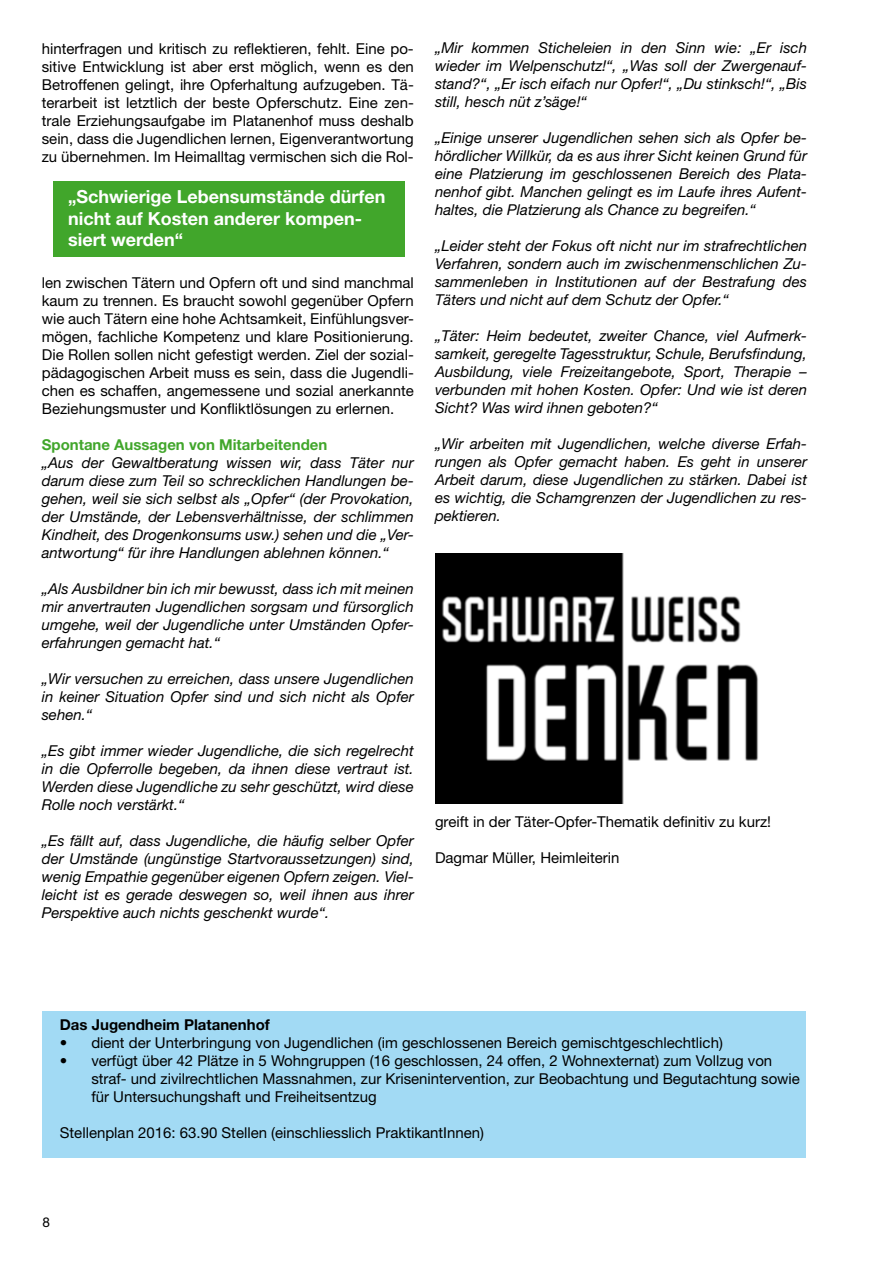
<style>
.page{position:relative;width:893px;height:1263px;background:#fff}
.page>*{position:absolute;margin:0;border:0;box-sizing:border-box;transform-origin:0 0}
.t1{font:700 18px/21.6px "Helvetica Neue LT";color:#fff}
.t2{font:italic 15px/18px "Helvetica Neue LT";color:#000;text-align:justify}
.t3{font:15px/18px "Helvetica Neue LT";color:#000;text-align:justify}
.t4{font:700 15px "Helvetica Neue LT";color:#41a62b}
.t5{font:700 15px "Helvetica Neue LT";color:#000}
.t6{font:13.5px "Helvetica Neue LT";color:#000}
</style>
<div class="page">
<div style="left:43px;top:1011px;width:763px;height:146px;background:#a2daf4"></div>
<img style="left:436px;top:554px;width:323px;height:249px">
<div style="left:53px;top:181px;width:351px;height:75px;background:#41a62b"></div>
<p class="t3" style="left:42px;top:39px;width:374px">hinterfragen und kritisch zu reflektieren, fehlt. Eine po&shy;sitive Entwicklung ist aber erst möglich, wenn es den Betroffenen gelingt, ihre Opferhaltung aufzugeben. Tä&shy;terarbeit ist letztlich der beste Opferschutz. Eine zen&shy;trale Erziehungsaufgabe im Platanenhof muss deshalb sein, dass die Jugendlichen lernen, Eigenverantwortung zu übernehmen. Im Heimalltag vermischen sich die Rol-</p>
<p class="t1" style="left:68px;top:185px;width:319px">„Schwierige Lebensumstände dürfen nicht auf Kosten anderer kompen&shy;siert werden“</p>
<p class="t3" style="left:42px;top:273px;width:374px">len zwischen Tätern und Opfern oft und sind manchmal kaum zu trennen. Es braucht sowohl gegenüber Opfern wie auch Tätern eine hohe Achtsamkeit, Einfühlungsver&shy;mögen, fachliche Kompetenz und klare Positionierung.<br>Die Rollen sollen nicht gefestigt werden. Ziel der sozial&shy;pädagogischen Arbeit muss es sein, dass die Jugendli&shy;chen es schaffen, angemessene und sozial anerkannte Beziehungsmuster und Konfliktlösungen zu erlernen.</p>
<p class="t4" style="left:42px;top:435px;width:287px">Spontane Aussagen von Mitarbeitenden</p>
<p class="t2" style="left:42px;top:453px;width:374px">„Aus der Gewaltberatung wissen wir, dass Täter nur darum diese zum Teil so schrecklichen Handlungen be&shy;gehen, weil sie sich selbst als „Opfer“ (der Provokation, der Umstände, der Lebensverhältnisse, der schlimmen Kindheit, des Drogenkonsums usw.) sehen und die „Ver&shy;antwortung“ für ihre Handlungen ablehnen können.“</p>
<p class="t2" style="left:42px;top:579px;width:374px">„Als Ausbildner bin ich mir bewusst, dass ich mit meinen mir anvertrauten Jugendlichen sorgsam und fürsorglich umgehe, weil der Jugendliche unter Umständen Opfer&shy;erfahrungen gemacht hat.“</p>
<p class="t2" style="left:42px;top:669px;width:374px">„Wir versuchen zu erreichen, dass unsere Jugendlichen in keiner Situation Opfer sind und sich nicht als Opfer sehen.“</p>
<p class="t2" style="left:42px;top:741px;width:374px">„Es gibt immer wieder Jugendliche, die sich regelrecht in die Opferrolle begeben, da ihnen diese vertraut ist.<br>Werden diese Jugendliche zu sehr geschützt, wird diese Rolle noch verstärkt.“</p>
<p class="t2" style="left:42px;top:831px;width:374px">„Es fällt auf, dass Jugendliche, die häufig selber Opfer der Umstände (ungünstige Startvoraussetzungen) sind, wenig Empathie gegenüber eigenen Opfern zeigen. Viel&shy;leicht ist es gerade deswegen so, weil ihnen aus ihrer Perspektive auch nichts geschenkt wurde“.</p>
<p class="t2" style="left:435px;top:39px;width:374px">„Mir kommen Sticheleien in den Sinn wie: „Er isch wieder im Welpenschutz!“, „Was soll der Zwergenauf&shy;stand?“, „Er isch eifach nur Opfer!“, „Du stinksch!“, „Bis still, hesch nüt z’säge!“</p>
<p class="t2" style="left:435px;top:129px;width:374px">„Einige unserer Jugendlichen sehen sich als Opfer be&shy;hördlicher Willkür, da es aus ihrer Sicht keinen Grund für eine Platzierung im geschlossenen Bereich des Plata&shy;nenhof gibt. Manchen gelingt es im Laufe ihres Aufent&shy;haltes, die Platzierung als Chance zu begreifen.“</p>
<p class="t2" style="left:435px;top:237px;width:374px">„Leider steht der Fokus oft nicht nur im strafrechtlichen Verfahren, sondern auch im zwischenmenschlichen Zu&shy;sammenleben in Institutionen auf der Bestrafung des Täters und nicht auf dem Schutz der Opfer.“</p>
<p class="t2" style="left:435px;top:327px;width:374px">„Täter: Heim bedeutet, zweiter Chance, viel Aufmerk&shy;samkeit, geregelte Tagesstruktur, Schule, Berufsfindung, Ausbildung, viele Freizeitangebote, Sport, Therapie – verbunden mit hohen Kosten. Opfer: Und wie ist deren Sicht? Was wird ihnen geboten?“</p>
<p class="t2" style="left:435px;top:435px;width:374px">„Wir arbeiten mit Jugendlichen, welche diverse Erfah&shy;rungen als Opfer gemacht haben. Es geht in unserer Arbeit darum, diese Jugendlichen zu stärken. Dabei ist es wichtig, die Schamgrenzen der Jugendlichen zu res&shy;pektieren.</p>
<p class="t3" style="left:435px;top:813px;width:338px">greift in der Täter-Opfer-Thematik definitiv zu kurz!</p>
<p class="t3" style="left:435px;top:849px;width:186px">Dagmar Müller, Heimleiterin</p>
<p class="t5" style="left:60px;top:1015px;width:211px">Das Jugendheim Platanenhof</p>
<p class="t3" style="left:60px;top:1033px;width:665px">• dient der Unterbringung von Jugendlichen (im geschlossenen Bereich gemischtgeschlechtlich)</p>
<p class="t3" style="left:91px;top:1051px;width:710px;text-align:left;text-indent:-32px">• verfügt über 42 Plätze in 5 Wohngruppen (16 geschlossen, 24 offen, 2 Wohnexternat) zum Vollzug von straf- und zivilrechtlichen Massnahmen, zur Krisenintervention, zur Beobachtung und Begutachtung sowie für Untersuchungshaft und Freiheitsentzug</p>
<p class="t3" style="left:60px;top:1123px;width:426px">Stellenplan 2016: 63.90 Stellen (einschliesslich PraktikantInnen)</p>
<p class="t6" style="left:43px;top:1214px;width:9px">8</p>
</div>
